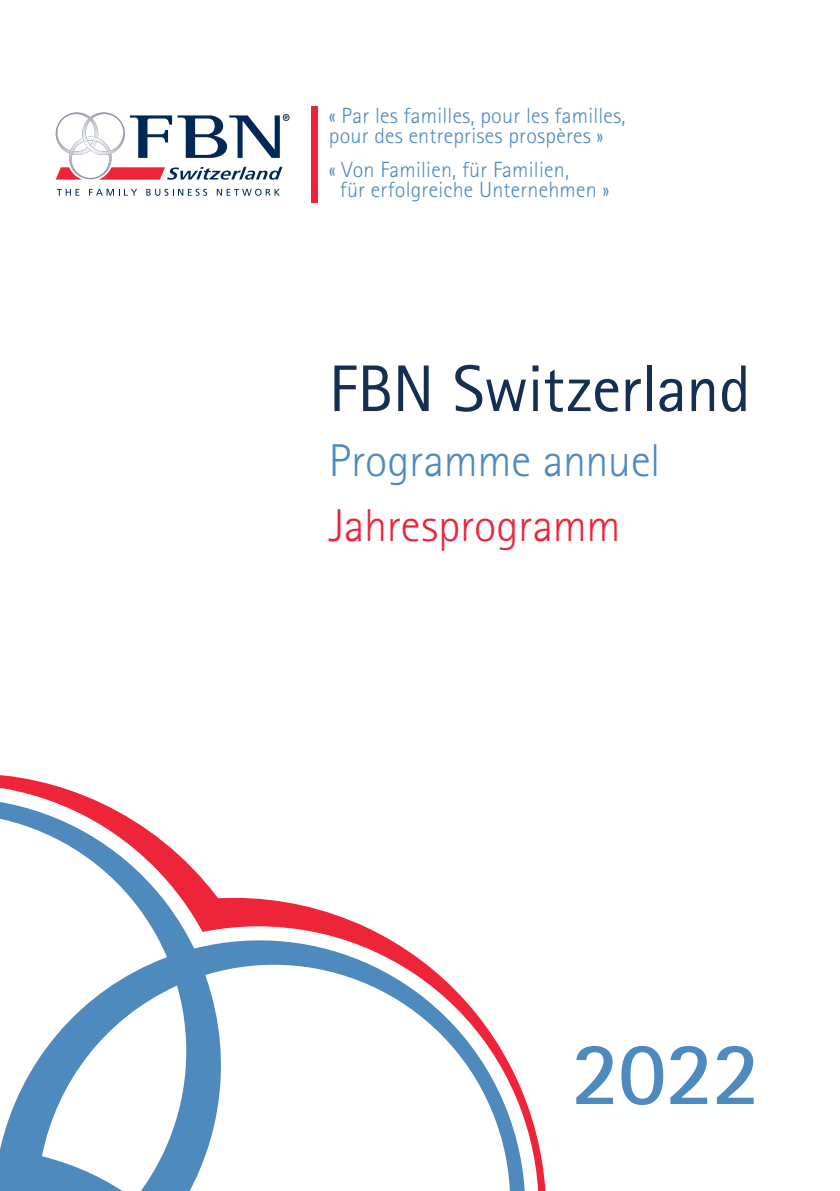
<style>
.page{position:relative;width:840px;height:1191px;background:#fff}
.page>*{position:absolute;margin:0;border:0;box-sizing:border-box;transform-origin:0 0}
.t1{font:700 90px "AT Rotis Sans Serif";color:#4f8abe}
.t2{font:66px "AT Rotis Sans Serif";letter-spacing:-.01em;color:#152e52}
.t3{font:300 46px "AT Rotis Sans Serif";letter-spacing:-.01em;color:#4f8abe}
.t4{font:300 46px "AT Rotis Sans Serif";letter-spacing:-.005em;color:#ee2439}
.t5{font:300 22px/20px "AT Rotis Sans Serif";letter-spacing:.01em;color:#4f8abe}
</style>
<div class="page">
<svg style="left:0;top:775px;width:546px;height:416px"></svg>
<svg style="left:57px;top:189px;width:22px;height:7px"></svg>
<svg style="left:89px;top:189px;width:48px;height:7px"></svg>
<svg style="left:146px;top:189px;width:61px;height:7px"></svg>
<svg style="left:217px;top:189px;width:63px;height:7px"></svg>
<svg style="left:55px;top:112px;width:234px;height:68px"></svg>
<div style="left:310px;top:106px;width:7px;height:96px;background:#ee2439"></div>
<p class="t5" style="left:328px;top:106px;width:298px">« Par les familles, pour les familles, pour des entreprises prospères »</p>
<p class="t5" style="left:340px;top:159px;width:271px;text-indent:-11px">« Von Familien, für Familien,<br>für erfolgreiche Unternehmen »</p>
<h2 class="t2" style="left:328px;top:350px;width:423px">FBN Switzerland</h2>
<h3 class="t3" style="left:329px;top:434px;width:333px">Programme annuel</h3>
<h3 class="t4" style="left:329px;top:499px;width:293px">Jahresprogramm</h3>
<h1 class="t1" style="left:571px;top:1016px;width:190px">2022</h1>
</div>
